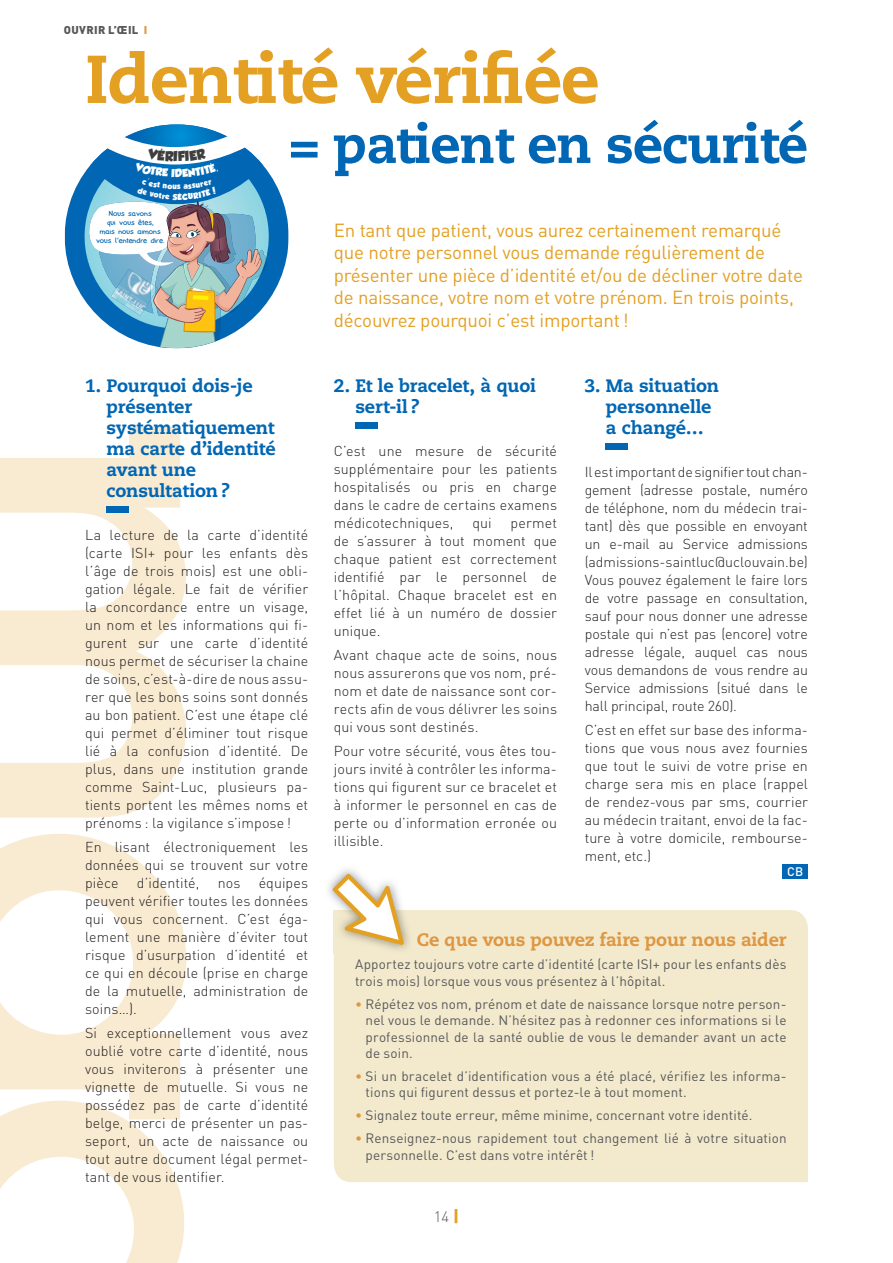
<style>
.page{position:relative;width:893px;height:1263px;background:#fff}
.page>*{position:absolute;margin:0;border:0;box-sizing:border-box;transform-origin:0 0}
.t1{font:800 67.5px "Caecilia LT Std";letter-spacing:-.02em;color:#e3a023}
.t2{font:800 52.5px "Caecilia LT Std";letter-spacing:-.02em;color:#0166b3}
.t3{font:18.75px/22.5px "DIN";letter-spacing:-.01em;color:#e3a023}
.t4{font:800 18px/21px "Caecilia LT Std";letter-spacing:-.01em;color:#0166b3}
.t5{font:800 18px "Caecilia LT Std";letter-spacing:-.01em;color:#de9743}
.t6{font:300 15px "DIN";color:#57585a}
.t7{font:300 14.25px/18px "DIN";letter-spacing:.005em;color:#231f20;text-align:justify}
.t8{font:13.5px/16.5px "DIN";letter-spacing:.01em;color:#57585a}
.t9{font:500 12.3px "DIN";color:#fff}
.t10{font:900 11.25px "DIN";letter-spacing:.03em;color:#57585a}
.t11{font:7.5px/9px "Lamebrain DOK";color:#0166b3;text-align:center}
.s1{color:#de9743}
.s2{font-weight:900;font-size:16.5px;color:#e3a023}
</style>
<div class="page">
<svg style="left:0;top:427px;width:186px;height:836px;fill:#f9ebd2"></svg>
<div style="left:355px;top:422px;width:23px;height:6px;background:#0166b3"></div>
<div style="left:106px;top:506px;width:23px;height:6px;background:#0166b3"></div>
<div style="left:606px;top:443px;width:22px;height:6px;background:#0166b3"></div>
<div style="left:782px;top:864px;width:26px;height:15px;background:#0166b3"></div>
<svg style="left:65px;top:185px;width:224px;height:103px;fill:#0166b3"></svg>
<div style="left:334px;top:910px;width:474px;height:272px;background:#f3eacd"></div>
<img style="left:328px;top:869px;width:30px;height:85px">
<img style="left:334px;top:910px;width:79px;height:44px">
<svg style="left:333px;top:874px;width:71px;height:71px"></svg>
<svg style="left:77px;top:124px;width:199px;height:224px"></svg>
<p class="t10" style="left:64px;top:22px;width:85px">OUVRIR L’ŒIL <span class="s1">I</span></p>
<h1 class="t1" style="left:85px;top:37px;width:516px">Identité vérifiée</h1>
<h2 class="t2" style="left:289px;top:112px;width:521px">= patient en sécurité</h2>
<p class="t11" style="left:96px;top:209px;width:70px">Nous savons<br>qui vous êtes,<br>mais nous aimons vous l’entendre dire.</p>
<p class="t3" style="left:334px;top:219px;width:471px">En tant que patient, vous aurez certainement remarqué que notre personnel vous demande régulièrement de présenter une pièce d’identité et/ou de décliner votre date de naissance, votre nom et votre prénom. En trois points, découvrez pourquoi c’est important !</p>
<p class="t4" style="left:106px;top:376px;width:171px;text-indent:-21px">1. Pourquoi dois-je présenter systématiquement ma carte d’identité avant une consultation ?</p>
<p class="t7" style="left:85px;top:525px;width:225px">La lecture de la carte d’identité (carte ISI+ pour les enfants dès l’âge de trois mois) est une obli&shy;gation légale. Le fait de vérifier la concordance entre un visage, un nom et les informations qui fi&shy;gurent sur une carte d’identité nous permet de sécuriser la chaine de soins, c’est-à-dire de nous assu&shy;rer que les bons soins sont donnés au bon patient. C’est une étape clé qui permet d’éliminer tout risque lié à la confusion d’identité. De plus, dans une institution grande comme Saint-Luc, plusieurs pa&shy;tients portent les mêmes noms et prénoms : la vigilance s’impose !</p>
<p class="t7" style="left:85px;top:838px;width:225px">En lisant électroniquement les données qui se trouvent sur votre pièce</p>
<p class="t7" style="left:85px;top:874px;width:225px;text-indent:174px">équipes peuvent vérifier toutes les données qui vous concernent. C’est éga&shy;lement une manière d’éviter tout risque d’usurpation d’identité et ce qui en découle (prise en charge de la mutuelle, administration de soins…).</p>
<p class="t7" style="left:85px;top:1024px;width:225px">Si exceptionnellement vous avez oublié votre carte d’identité, nous vous inviterons à présenter une vignette de mutuelle. Si vous ne possédez pas de carte d’identité belge, merci de présenter un pas&shy;seport, un acte de naissance ou tout autre document légal permet&shy;tant de vous identifier.</p>
<p class="t7" style="left:137px;top:874px;width:64px">d’identité,</p>
<p class="t7" style="left:218px;top:874px;width:24px">nos</p>
<p class="t4" style="left:355px;top:376px;width:182px;text-indent:-22px">2. Et le bracelet, à quoi sert-il ?</p>
<p class="t7" style="left:334px;top:441px;width:225px">C’est une mesure de sécurité supplémentaire pour les patients hospitalisés ou pris en charge dans le cadre de certains examens médicotechniques,</p>
<p class="t7" style="left:472px;top:513px;width:21px">qui</p>
<p class="t7" style="left:334px;top:513px;width:225px;text-indent:177px">permet de s’assurer à tout moment que chaque patient est correctement identifié par le personnel de l’hôpital. Chaque bracelet est en effet lié à un numéro de dossier unique.</p>
<p class="t7" style="left:334px;top:646px;width:225px">Avant chaque acte de soins, nous nous assurerons que vos nom, pré&shy;nom et date de naissance sont cor&shy;rects afin de vous délivrer les soins qui vous sont destinés.</p>
<p class="t7" style="left:334px;top:742px;width:225px">Pour votre sécurité, vous êtes tou&shy;jours invité à contrôler les informa&shy;tions qui figurent sur ce bracelet et à informer le personnel en cas de perte ou d’information erronée ou illisible.</p>
<p class="t4" style="left:606px;top:376px;width:115px;text-indent:-21px">3. Ma situation personnelle a changé…</p>
<p class="t7" style="left:585px;top:462px;width:225px">Il est important de signifier tout chan&shy;gement (adresse postale, numéro de téléphone, nom du médecin trai&shy;tant) dès que possible en envoyant un e-mail au Service admissions (admissions-saintluc@uclouvain.be)<br>Vous pouvez également le faire lors de votre passage en consultation, sauf pour nous donner une adresse postale qui n’est pas (encore) votre adresse légale, auquel cas nous vous demandons de vous rendre au Service admissions (situé dans le hall principal, route 260).</p>
<p class="t7" style="left:585px;top:721px;width:225px">C’est en effet sur base des informa&shy;tions que vous nous avez fournies que tout le suivi de votre prise en charge sera mis en place (rappel de rendez-vous par sms, courrier au médecin traitant, envoi de la fac&shy;ture à votre domicile, rembourse&shy;ment, etc.)</p>
<p class="t9" style="left:787px;top:864px;width:18px">CB</p>
<p class="t5" style="left:417px;top:929px;width:371px">Ce que vous pouvez faire pour nous aider</p>
<p class="t8" style="left:355px;top:956px;width:433px">Apportez toujours votre carte d’identité (carte ISI+ pour les enfants dès trois mois) lorsque vous vous présentez à l’hôpital.</p>
<p class="t8" style="left:366px;top:995px;width:422px;text-align:justify;text-indent:-11px"><span class="s1">•</span> Répétez vos nom, prénom et date de naissance lorsque notre person&shy;nel vous le demande. N’hésitez pas à redonner ces informations si le professionnel de la santé oublie de vous le demander avant un acte de soin.</p>
<p class="t8" style="left:366px;top:1067px;width:422px;text-indent:-11px"><span class="s1">•</span> Si un bracelet d’identification vous a été placé, vérifiez les informa&shy;tions qui figurent dessus et portez-le à tout moment.</p>
<p class="t8" style="left:355px;top:1107px;width:399px"><span class="s1">•</span> Signalez toute erreur, même minime, concernant votre identité.</p>
<p class="t8" style="left:366px;top:1130px;width:422px;text-indent:-11px"><span class="s1">•</span> Renseignez-nous rapidement tout changement lié à votre situation personnelle. C’est dans votre intérêt !</p>
<p class="t6" style="left:434px;top:1207px;width:27px">14 <span class="s2">|</span></p>
</div>
